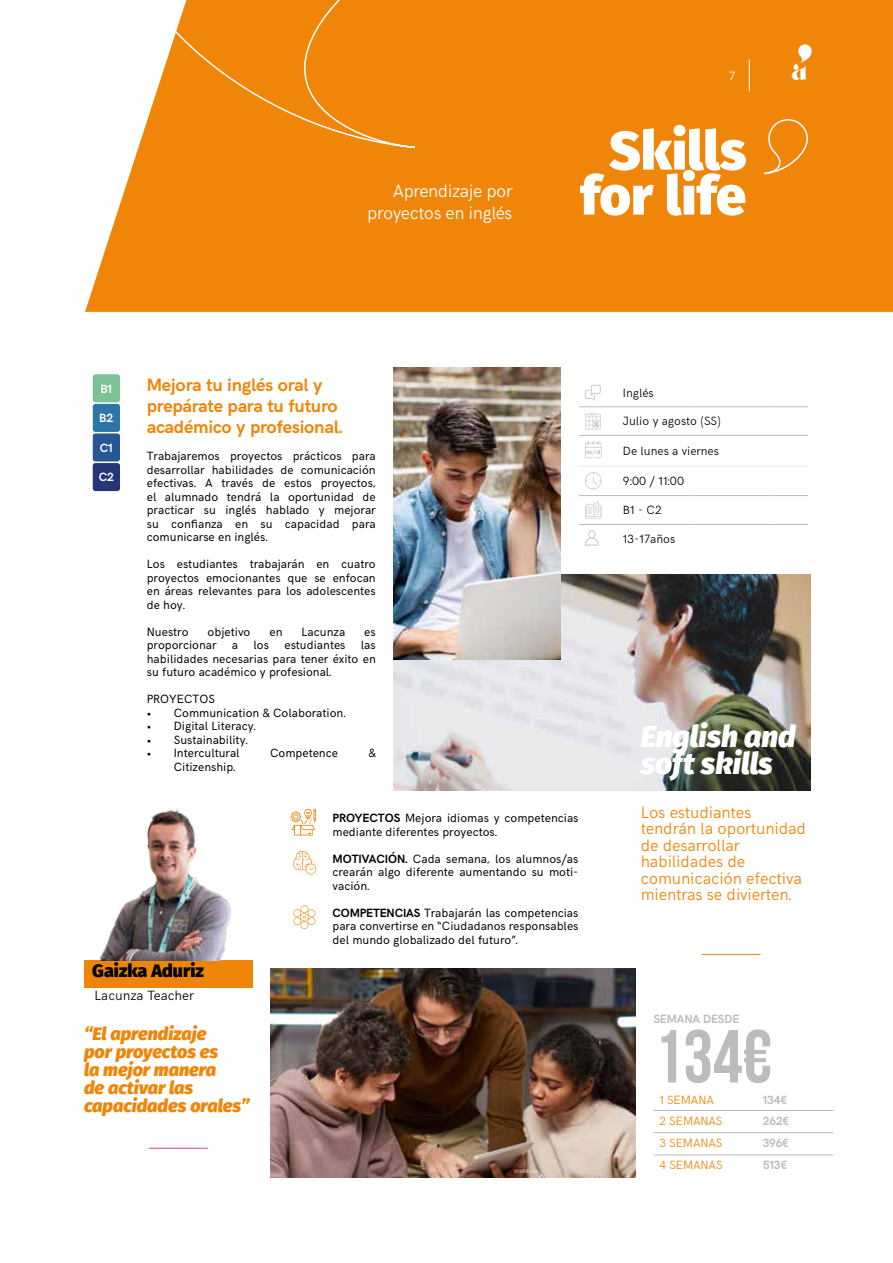
<style>
.page{position:relative;width:893px;height:1263px;background:#fff}
.page>*{position:absolute;margin:0;border:0;box-sizing:border-box;transform-origin:0 0}
.t1{font:700 75px "Bebas Neue";color:#bcbcbc}
.t2{font:800 54px/45px "Fira Sans";color:#fff;text-align:center}
.t3{font:italic 800 30px/27px "Fira Sans";color:#fff}
.t4{font:italic 800 18px/18px "Fira Sans";color:#ef8509}
.t5{font:700 18px/21px "HK Grotesk";letter-spacing:-.01em;color:#ef8508}
.t6{font:300 18px/21.6px "HK Grotesk";letter-spacing:-.025em;color:#fff;text-align:right}
.t7{font:800 18px "Fira Sans";color:#000}
.t8{font:300 16.5px/16.5px "HK Grotesk";letter-spacing:-.01em;color:#ef8509}
.t9{font:300 13.5px "HK Grotesk";color:#000}
.t10{font:12px/13.5px "HK Grotesk";color:#000;text-align:justify}
.t11{font:300 12px "HK Grotesk";color:#000}
.t12{font:300 12px "HK Grotesk";letter-spacing:-.01em;color:#ef8508}
.t13{font:700 12px "HK Grotesk";letter-spacing:-.01em;color:#bcbcbc}
.t14{font:700 12px "HK Grotesk";color:#fff}
.t15{font:300 12px "HK Grotesk";color:#fff}
.s1{font-weight:700}
</style>
<div class="page">
<div style="left:85px;top:0;width:808px;height:312px;background:#ef8509"></div>
<svg style="left:111px;top:0;width:306px;height:149px"></svg>
<img style="left:394px;top:574px;width:417px;height:216px">
<hr style="left:653px;top:1110px;width:104px;height:1px;background:#bcbcbc">
<hr style="left:757px;top:1110px;width:76px;height:1px;background:#bcbcbc">
<hr style="left:653px;top:1132px;width:104px;height:1px;background:#bcbcbc">
<hr style="left:757px;top:1132px;width:76px;height:1px;background:#bcbcbc">
<hr style="left:653px;top:1155px;width:104px;height:1px;background:#bcbcbc">
<hr style="left:757px;top:1155px;width:76px;height:1px;background:#bcbcbc">
<hr style="left:701px;top:954px;width:59px;height:1px;background:#ef8508">
<div style="left:84px;top:960px;width:168px;height:27px;background:#ef8508"></div>
<hr style="left:149px;top:1148px;width:59px;height:1px;background:#e83488">
<img style="left:99px;top:809px;width:132px;height:151px">
<img style="left:394px;top:367px;width:167px;height:293px">
<img style="left:270px;top:969px;width:365px;height:209px">
<svg style="left:291px;top:809px;width:25px;height:26px"></svg>
<svg style="left:293px;top:905px;width:23px;height:24px"></svg>
<svg style="left:293px;top:851px;width:23px;height:24px"></svg>
<svg style="left:763px;top:118px;width:46px;height:57px;background:#f0901f"></svg>
<div style="left:93px;top:374px;width:27px;height:28px;background:#7bc295;border-radius:3px"></div>
<div style="left:93px;top:404px;width:27px;height:28px;background:#2d75a5;border-radius:3px"></div>
<div style="left:93px;top:433px;width:27px;height:28px;background:#285596;border-radius:3px"></div>
<div style="left:93px;top:463px;width:27px;height:28px;background:#253575;border-radius:3px"></div>
<hr style="left:579px;top:406px;width:38px;height:1px;background:#bcbcbc">
<hr style="left:617px;top:406px;width:78px;height:1px;background:#bcbcbc">
<hr style="left:695px;top:406px;width:77px;height:1px;background:#bcbcbc">
<hr style="left:772px;top:406px;width:36px;height:1px;background:#bcbcbc">
<hr style="left:579px;top:435px;width:38px;height:1px;background:#bcbcbc">
<hr style="left:617px;top:435px;width:78px;height:1px;background:#bcbcbc">
<hr style="left:695px;top:435px;width:77px;height:1px;background:#bcbcbc">
<hr style="left:772px;top:435px;width:36px;height:1px;background:#bcbcbc">
<hr style="left:579px;top:495px;width:38px;height:1px;background:#bcbcbc">
<hr style="left:617px;top:495px;width:78px;height:1px;background:#bcbcbc">
<hr style="left:695px;top:495px;width:77px;height:1px;background:#bcbcbc">
<hr style="left:772px;top:495px;width:36px;height:1px;background:#bcbcbc">
<hr style="left:579px;top:524px;width:38px;height:1px;background:#bcbcbc">
<hr style="left:617px;top:524px;width:78px;height:1px;background:#bcbcbc">
<hr style="left:695px;top:524px;width:77px;height:1px;background:#bcbcbc">
<hr style="left:772px;top:524px;width:36px;height:1px;background:#bcbcbc">
<hr style="left:579px;top:466px;width:38px;height:1px;background:#eae9ea">
<hr style="left:617px;top:466px;width:78px;height:1px;background:#eae9ea">
<hr style="left:695px;top:466px;width:77px;height:1px;background:#eae9ea">
<hr style="left:772px;top:466px;width:36px;height:1px;background:#eae9ea">
<svg style="left:585px;top:385px;width:16px;height:16px"></svg>
<svg style="left:585px;top:413px;width:16px;height:16px"></svg>
<svg style="left:585px;top:441px;width:16px;height:17px"></svg>
<svg style="left:585px;top:472px;width:16px;height:18px"></svg>
<svg style="left:585px;top:502px;width:16px;height:16px"></svg>
<svg style="left:585px;top:530px;width:14px;height:16px"></svg>
<hr style="left:749px;top:60px;width:1px;height:31px;background:#fff">
<svg style="left:791px;top:44px;width:21px;height:36px"></svg>
<h3 class="t6" style="left:367px;top:179px;width:147px">Aprendizaje por proyectos en inglés</h3>
<p class="t15" style="left:729px;top:67px;width:8px">7</p>
<h2 class="t2" style="left:580px;top:123px;width:168px">Skills for life</h2>
<p class="t14" style="left:100px;top:379px;width:13px">B1</p>
<p class="t14" style="left:99px;top:408px;width:15px">B2</p>
<p class="t14" style="left:100px;top:438px;width:15px">C1</p>
<p class="t14" style="left:99px;top:468px;width:17px">C2</p>
<h3 class="t5" style="left:147px;top:373px;width:197px">Mejora tu inglés oral y prepárate para tu futuro académico y profesional.</h3>
<p class="t10" style="left:147px;top:448px;width:230px">Trabajaremos proyectos prácticos para desarrollar habilidades de comunicación efectivas. A través de estos proyectos, el alumnado tendrá la oportunidad de practicar su inglés hablado y mejorar su confianza en su capacidad para comunicarse en inglés.</p>
<p class="t10" style="left:147px;top:556px;width:230px">Los estudiantes trabajarán en cuatro proyectos emocionantes que se enfocan en áreas relevantes para los adolescentes de hoy.</p>
<p class="t10" style="left:147px;top:624px;width:43px">Nuestro</p>
<p class="t10" style="left:208px;top:624px;width:44px">objetivo</p>
<p class="t10" style="left:269px;top:624px;width:15px">en</p>
<p class="t10" style="left:301px;top:624px;width:45px">Lacunza</p>
<p class="t10" style="left:364px;top:624px;width:13px">es</p>
<p class="t10" style="left:147px;top:637px;width:71px">proporcionar</p>
<p class="t10" style="left:232px;top:637px;width:8px">a</p>
<p class="t10" style="left:254px;top:637px;width:17px">los</p>
<p class="t10" style="left:284px;top:637px;width:63px">estudiantes</p>
<p class="t10" style="left:147px;top:637px;width:230px;text-indent:214px">las habilidades necesarias para tener éxito en su futuro académico y profesional.</p>
<p class="t10" style="left:147px;top:691px;width:70px">PROYECTOS</p>
<p class="t10" style="left:147px;top:705px;width:201px">• Communication &amp; Colaboration.</p>
<p class="t10" style="left:147px;top:718px;width:111px">• Digital Literacy.</p>
<p class="t10" style="left:147px;top:732px;width:103px">• Sustainability.</p>
<p class="t10" style="left:147px;top:745px;width:94px">• Intercultural</p>
<p class="t10" style="left:270px;top:745px;width:69px">Competence</p>
<p class="t10" style="left:368px;top:745px;width:9px">&amp;</p>
<p class="t10" style="left:174px;top:759px;width:63px">Citizenship.</p>
<p class="t10" style="left:332px;top:810px;width:247px"><span class="s1">PROYECTOS</span> Mejora idiomas y competencias mediante diferentes proyectos.</p>
<p class="t10" style="left:332px;top:851px;width:247px"><span class="s1">MOTIVACIÓN.</span> Cada semana, los alumnos/as crearán algo diferente aumentando su moti&shy;vación.</p>
<p class="t10" style="left:332px;top:905px;width:247px"><span class="s1">COMPETENCIAS</span> Trabajarán las competencias para convertirse en “Ciudadanos responsables del mundo globalizado del futuro”.</p>
<p class="t11" style="left:623px;top:384px;width:32px">Inglés</p>
<p class="t11" style="left:623px;top:412px;width:99px">Julio y agosto (SS)</p>
<p class="t11" style="left:623px;top:442px;width:97px">De lunes a viernes</p>
<p class="t11" style="left:623px;top:472px;width:63px">9:00 / 11:00</p>
<p class="t11" style="left:623px;top:501px;width:40px">B1 - C2</p>
<p class="t11" style="left:623px;top:530px;width:54px">13-17años</p>
<h3 class="t3" style="left:641px;top:720px;width:156px">English and soft skills</h3>
<h3 class="t8" style="left:641px;top:802px;width:167px">Los estudiantes tendrán la oportunidad de desarrollar habilidades de comunicación efectiva mientras se divierten.</h3>
<h3 class="t7" style="left:92px;top:955px;width:113px">Gaizka Aduriz</h3>
<p class="t9" style="left:94px;top:985px;width:101px">Lacunza Teacher</p>
<h3 class="t4" style="left:84px;top:1023px;width:167px">“El aprendizaje<br>por proyectos es<br>la mejor manera<br>de activar las capacidades orales”</h3>
<p class="t13" style="left:653px;top:1009px;width:87px">SEMANA DESDE</p>
<h1 class="t1" style="left:653px;top:1015px;width:120px">134€</h1>
<p class="t12" style="left:659px;top:1091px;width:56px">1 SEMANA</p>
<p class="t13" style="left:763px;top:1090px;width:26px">134€</p>
<p class="t12" style="left:659px;top:1112px;width:65px">2 SEMANAS</p>
<p class="t13" style="left:763px;top:1111px;width:28px">262€</p>
<p class="t12" style="left:659px;top:1134px;width:65px">3 SEMANAS</p>
<p class="t13" style="left:763px;top:1133px;width:28px">396€</p>
<p class="t12" style="left:659px;top:1156px;width:65px">4 SEMANAS</p>
<p class="t13" style="left:763px;top:1156px;width:26px">513€</p>
</div>
